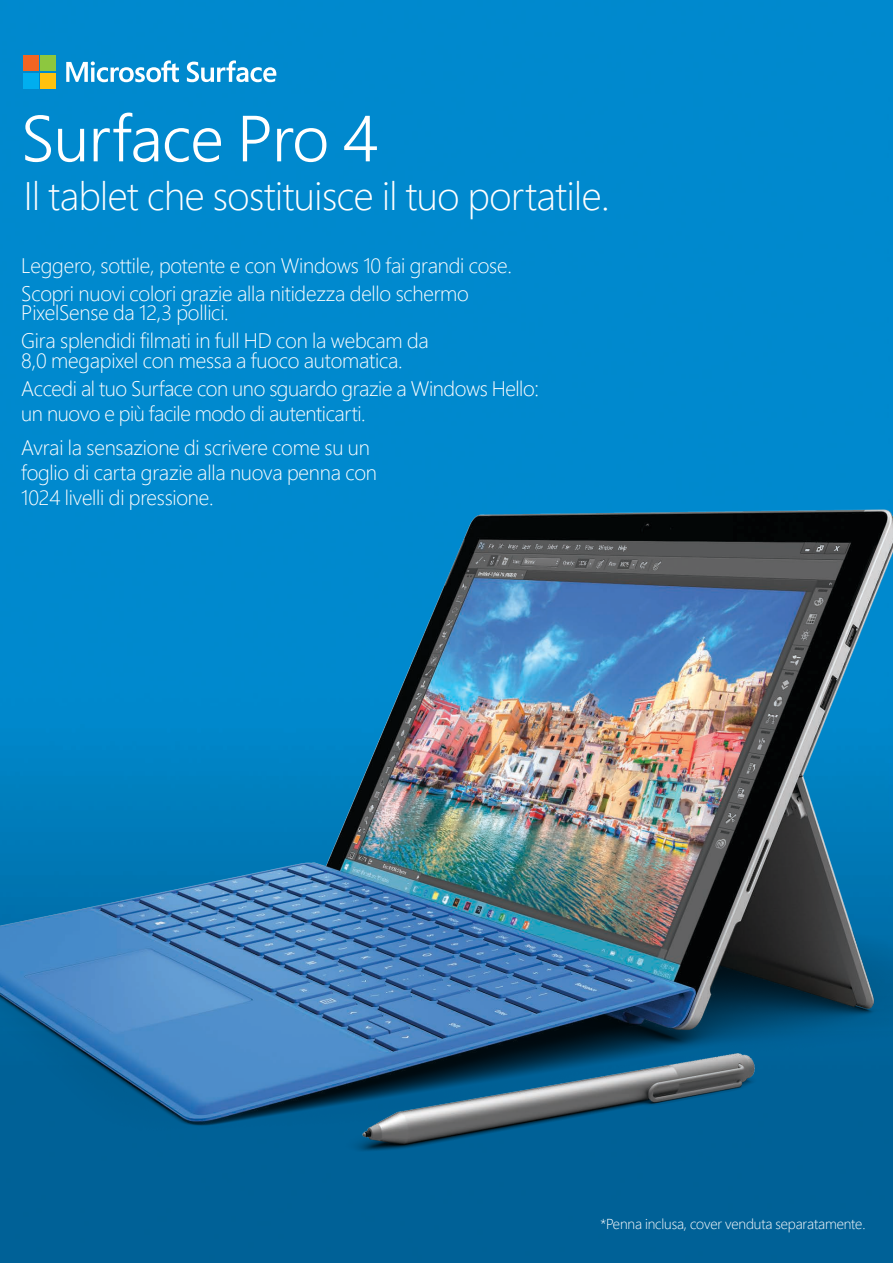
<style>
.page{position:relative;width:893px;height:1263px;background:#fff}
.page>*{position:absolute;margin:0;border:0;box-sizing:border-box;transform-origin:0 0}
.t1{font:300 65.1px "Segoe Pro Display";letter-spacing:-.01em;color:#fff}
.t2{font:300 39.6px "Segoe Pro Display";letter-spacing:-.01em;color:#fff}
.t3{font:300 21px/28px "Segoe Pro Display";letter-spacing:-.01em;color:#fff}
.t4{font:300 14.4px "Segoe Pro Display";letter-spacing:-.01em;color:#fff}
</style>
<div class="page">
<img style="left:0;top:0;width:893px;height:1263px">
<svg style="left:66px;top:60px;width:210px;height:22px"></svg>
<div style="left:23px;top:55px;width:16px;height:16px;background:#f26522"></div>
<div style="left:40px;top:55px;width:16px;height:16px;background:#8dc73f"></div>
<div style="left:23px;top:73px;width:16px;height:16px;background:#00aeef"></div>
<div style="left:40px;top:73px;width:16px;height:16px;background:#ffc20d"></div>
<img style="left:0;top:444px;width:893px;height:734px">
<h1 class="t1" style="left:21px;top:94px;width:358px">Surface Pro 4</h1>
<h2 class="t2" style="left:24px;top:169px;width:587px">Il tablet che sostituisce il tuo portatile.</h2>
<p class="t3" style="left:21px;top:251px;width:492px">Leggero, sottile, potente e con Windows 10 fai grandi cose.<br>Scopri nuovi colori grazie alla nitidezza dello schermo</p>
<p class="t3" style="left:21px;top:298px;width:409px">PixelSense da 12,3 pollici.<br>Gira splendidi filmati in full HD con la webcam da</p>
<p class="t3" style="left:21px;top:346px;width:519px">8,0 megapixel con messa a fuoco automatica.<br>Accedi al tuo Surface con uno sguardo grazie a Windows Hello:</p>
<p class="t3" style="left:21px;top:396px;width:350px;line-height:33.8px">un nuovo e più facile modo di autenticarti.<br>Avrai la sensazione di scrivere come su un</p>
<p class="t3" style="left:21px;top:459px;width:357px;line-height:25.2px">foglio di carta grazie alla nuova penna con<br>1024 livelli di pressione.</p>
<p class="t4" style="left:600px;top:1214px;width:266px">*Penna inclusa, cover venduta separatamente.</p>
</div>
